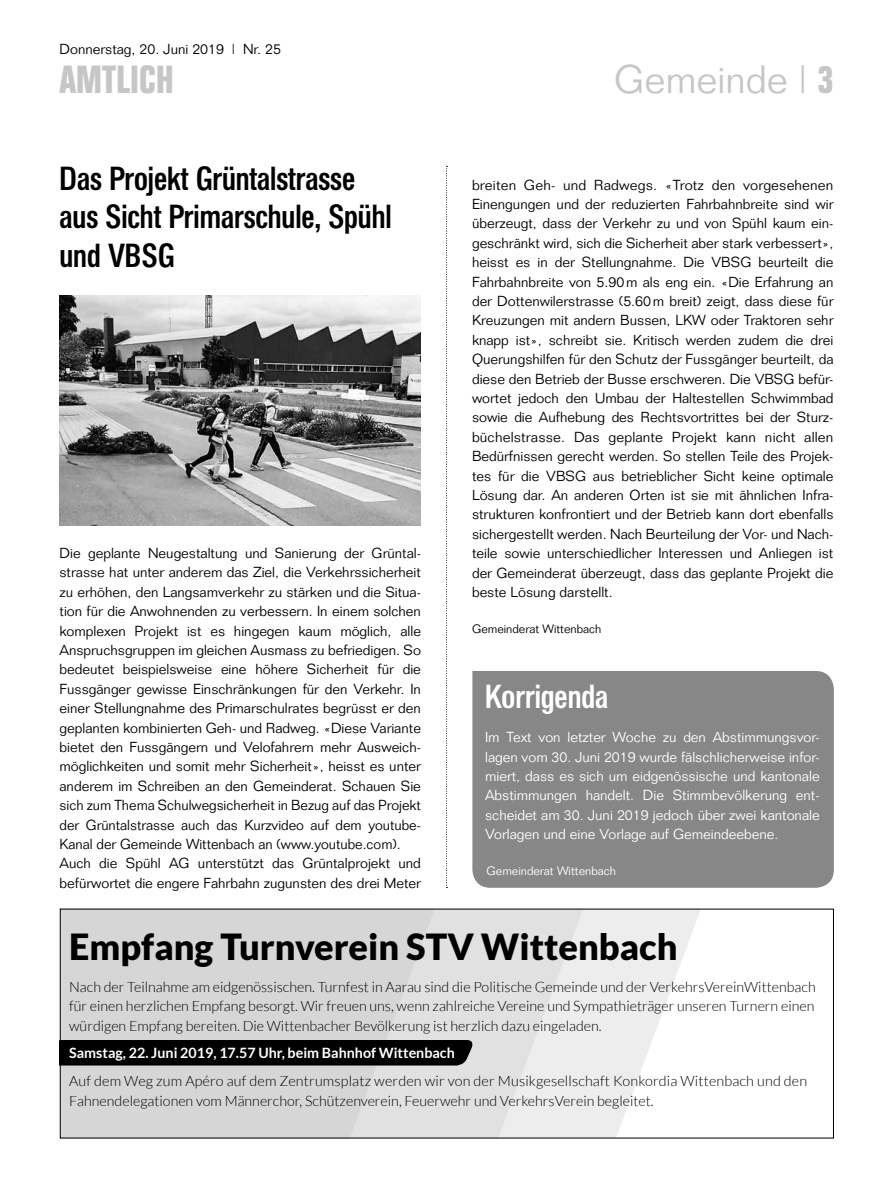
<style>
.page{position:relative;width:893px;height:1191px;background:#fff}
.page>*{position:absolute;margin:0;border:0;box-sizing:border-box;transform-origin:0 0}
.t1{font:300 39px "Folio";color:#c6c6c6}
.t2{font:700 39px "Folio Condensed BQ";letter-spacing:.015em;color:#c6c6c6}
.t3{font:900 36px "Lato";color:#000}
.t4{font:500 33px/38.8px "Folio Condensed BQ";color:#000}
.t5{font:500 33px "Folio Condensed BQ";color:#fff}
.t6{font:300 14.25px/19.4px "Folio";color:#000}
.t7{font:300 14.25px/19.4px "Lato";color:#000;text-align:justify}
.t8{font:300 14.25px/19.4px "Folio";color:#fff;text-align:justify}
.t9{font:700 14.25px "Lato";color:#fff}
.t10{font:300 12px "Folio";color:#000}
.t11{font:300 12px "Folio";color:#fff}
.s1{font-family:"Folio Condensed BQ";font-weight:700}
</style>
<div class="page">
<svg style="left:446px;top:166px;width:1px;height:722px"></svg>
<img style="left:60px;top:296px;width:361px;height:229px">
<svg style="left:583px;top:910px;width:117px;height:226px;fill:#ededed"></svg>
<svg style="left:435px;top:910px;width:148px;height:226px;background:#e4e4e4"></svg>
<svg style="left:62px;top:910px;width:373px;height:226px;background:#d6d6d6"></svg>
<div style="left:62px;top:1040px;width:413px;height:25px;background:#000"></div>
<div style="left:472px;top:671px;width:362px;height:216px;background:#878787"></div>
<p class="t6" style="left:60px;top:39px;width:223px">Donnerstag, 20. Juni 2019 | Nr. 25</p>
<h1 class="t2" style="left:60px;top:58px;width:116px">AMTLICH</h1>
<h3 class="t4" style="left:60px;top:159px;width:334px">Das Projekt Grüntalstrasse aus Sicht Primarschule, Spühl und VBSG</h3>
<p class="t6" style="left:60px;top:543px;width:363px">Die geplante Neugestaltung und Sanierung der Grüntal&shy;strasse hat unter anderem das Ziel, die Verkehrssicherheit zu erhöhen, den Langsamverkehr zu stärken und die Situa&shy;tion für die Anwohnenden zu verbessern. In einem solchen komplexen Projekt ist es hingegen kaum möglich, alle Anspruchsgruppen im gleichen Ausmass zu befriedigen. So bedeutet beispielsweise eine höhere Sicherheit für die Fussgänger gewisse Einschränkungen für den Verkehr. In einer Stellungnahme des Primarschulrates begrüsst er den geplanten kombinierten Geh- und Radweg. «Diese Variante bietet den Fussgängern und Velofahrern mehr Ausweich&shy;möglichkeiten und somit mehr Sicherheit», heisst es unter anderem im Schreiben an den Gemeinderat. Schauen Sie sich zum Thema Schulwegsicherheit in Bezug auf das Projekt der Grüntalstrasse auch das Kurzvideo auf dem youtube-Kanal der Gemeinde Wittenbach an (www.youtube.com).<br>Auch die Spühl AG unterstützt das Grüntalprojekt und befürwortet die engere Fahrbahn zugunsten des drei Meter</p>
<h1 class="t1" style="left:614px;top:56px;width:221px">Gemeinde | <span class="s1">3</span></h1>
<p class="t6" style="left:472px;top:175px;width:363px;text-align:justify">breiten Geh- und Radwegs. «Trotz den vorgesehenen Einengungen und der reduzierten Fahrbahnbreite sind wir überzeugt, dass der Verkehr zu und von Spühl kaum ein&shy;geschränkt wird, sich die Sicherheit aber stark verbessert», heisst es in der Stellungnahme. Die VBSG beurteilt die Fahrbahnbreite von 5.90m als eng ein. «Die Erfahrung an der Dottenwilerstrasse (5.60m breit) zeigt, dass diese für Kreuzungen mit andern Bussen, LKW oder Traktoren sehr knapp ist», schreibt sie. Kritisch werden zudem die drei Querungshilfen für den Schutz der Fussgänger beurteilt, da diese den Betrieb der Busse erschweren. Die VBSG befür&shy;wortet jedoch den Umbau der Haltestellen Schwimmbad sowie die Aufhebung des Rechtsvortrittes bei der Sturz&shy;büchelstrasse. Das geplante Projekt kann nicht allen Bedürfnissen gerecht werden. So stellen Teile des Projek&shy;tes für die VBSG aus betrieblicher Sicht keine optimale Lösung dar. An anderen Orten ist sie mit ähnlichen Infra&shy;strukturen konfrontiert und der Betrieb kann dort ebenfalls sichergestellt werden. Nach Beurteilung der Vor- und Nach&shy;teile sowie unterschiedlicher Interessen und Anliegen ist der Gemeinderat überzeugt, dass das geplante Projekt die beste Lösung darstellt.</p>
<p class="t10" style="left:472px;top:621px;width:131px">Gemeinderat Wittenbach</p>
<h3 class="t5" style="left:485px;top:678px;width:125px">Korrigenda</h3>
<p class="t8" style="left:485px;top:727px;width:336px">Im Text von letzter Woche zu den Abstimmungsvor&shy;lagen vom 30. Juni 2019 wurde fälschlicherweise infor&shy;miert, dass es sich um eidgenössische und kantonale Abstimmungen handelt. Die Stimmbevölkerung ent&shy;scheidet am 30. Juni 2019 jedoch über zwei kantonale Vorlagen und eine Vorlage auf Gemeindeebene.</p>
<p class="t11" style="left:487px;top:863px;width:131px">Gemeinderat Wittenbach</p>
<h2 class="t3" style="left:69px;top:925px;width:610px">Empfang Turnverein STV Wittenbach</h2>
<p class="t7" style="left:69px;top:977px;width:748px">Nach der Teilnahme am eidgenössischen. Turnfest in Aarau sind die Politische Gemeinde und der VerkehrsVereinWittenbach für einen herzlichen Empfang besorgt. Wir freuen uns, wenn zahlreiche Vereine und Sympathieträger unseren Turnern einen würdigen Empfang bereiten. Die Wittenbacher Bevölkerung ist herzlich dazu eingeladen.</p>
<p class="t9" style="left:69px;top:1045px;width:387px">Samstag, 22. Juni 2019, 17.57 Uhr, beim Bahnhof Wittenbach</p>
<p class="t7" style="left:69px;top:1071px;width:740px">Auf dem Weg zum Apéro auf dem Zentrumsplatz werden wir von der Musikgesellschaft Konkordia Wittenbach und den<br>Fahnendelegationen vom Männerchor, Schützenverein, Feuerwehr und VerkehrsVerein begleitet.</p>
</div>
